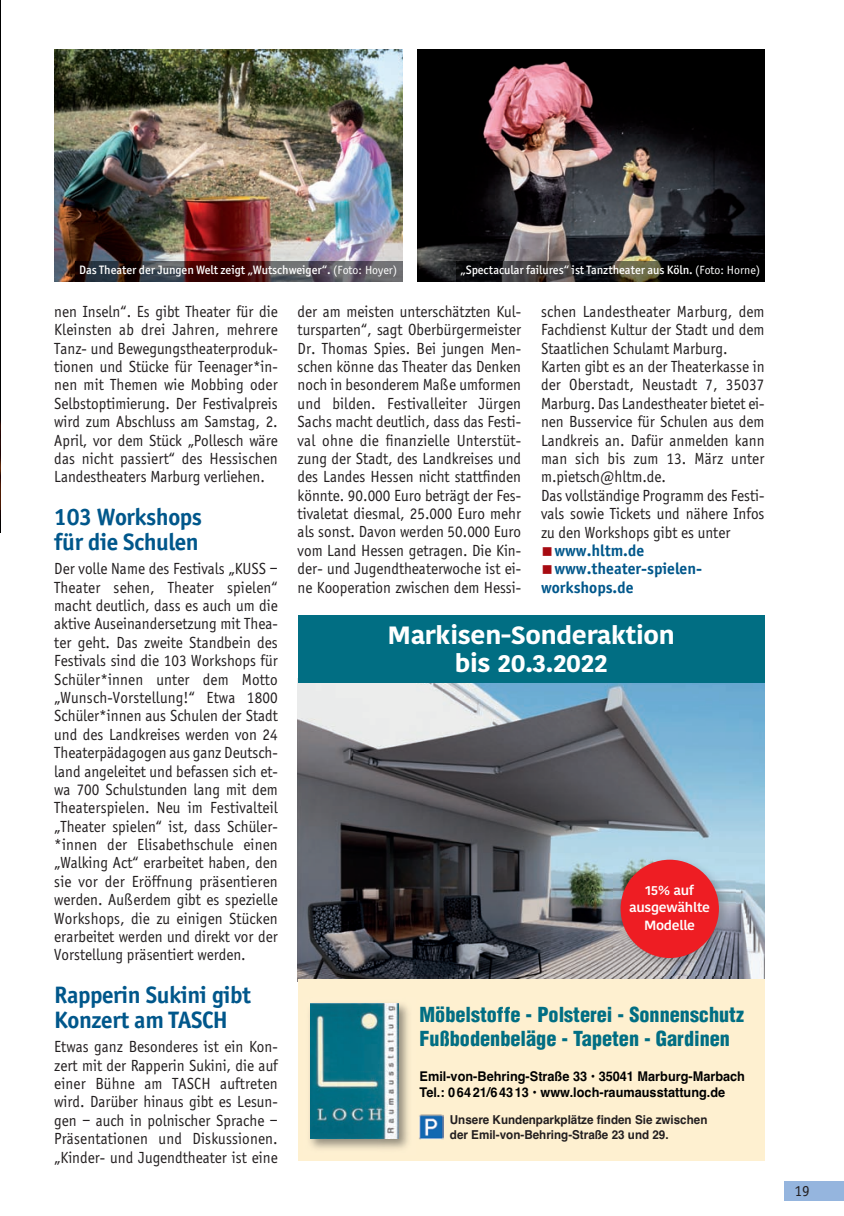
<style>
.page{position:relative;width:844px;height:1216px;background:#fff}
.page>*{position:absolute;margin:0;border:0;box-sizing:border-box;transform-origin:0 0}
.t1{font:700 24.85px/27.7px "Kohinoor Devanagari";letter-spacing:-.01em;color:#fff;text-align:center;scale:1.05 1}
.t2{font:700 24.5px "Officina Sans";letter-spacing:-.015em;color:#00578b}
.t3{font:900 condensed 20.12px/24.2px "Helvetica";color:#016e83}
.t4{font:16.62px/18.4px "Officina Sans";color:#231f20;text-align:justify;scale:.94 1}
.t5{font:700 16.62px "Officina Sans";color:#00578b}
.t6{font:15.75px "Officina Sans";color:#231f20}
.t7{font:700 13.47px/16.1px "Helvetica";color:#000;scale:.95 1}
.t8{font:600 13.3px/17.5px "Kohinoor Devanagari";letter-spacing:-.02em;color:#fff;text-align:center;scale:1.05 1}
.t9{font:500 12.25px "Officina San ITC";color:#fff}
.t10{font:700 12.25px/14.7px "Helvetica";color:#231f20;scale:.95 1}
.s1{font-family:"Officina Sans";font-weight:400}
.s2{font-family:"Ping Fang HK";font-weight:600;font-size:12.25px;color:#a70b12}
</style>
<div class="page">
<div style="left:784px;top:1181px;width:59px;height:19px;background:#95b5de"></div>
<img style="left:0;top:0;width:1px;height:510px">
<img style="left:417px;top:50px;width:347px;height:231px">
<img style="left:456px;top:261px;width:308px;height:20px">
<img style="left:55px;top:50px;width:347px;height:231px">
<hr style="left:76px;top:281px;width:326px;height:1px;background:#808285">
<img style="left:76px;top:261px;width:326px;height:20px">
<svg style="left:0;top:510px;width:1px;height:23px"></svg>
<img style="left:298px;top:682px;width:466px;height:297px">
<div style="left:298px;top:615px;width:466px;height:67px;background:#016e83"></div>
<div style="left:298px;top:979px;width:466px;height:182px;background:#fef0d0"></div>
<img style="left:309px;top:1003px;width:100px;height:146px">
<img style="left:311px;top:1003px;width:88px;height:135px">
<img style="left:419px;top:1114px;width:24px;height:25px">
<img style="left:613px;top:852px;width:122px;height:123px">
<div style="left:620px;top:859px;width:98px;height:99px;background:#ee1d23;border-radius:50%"></div>
<p class="t9" style="left:79px;top:265px;width:319px">Das Theater der Jungen Welt zeigt „Wutschweiger“. <span class="s1">(Foto: Hoyer)</span></p>
<p class="t9" style="left:460px;top:265px;width:301px">„Spectacular failures“ ist Tanztheater aus Köln. <span class="s1">(Foto: Horne)</span></p>
<p class="t4" style="left:54px;top:303px;width:239px">nen Inseln“. Es gibt Theater für die Kleinsten ab drei Jahren, mehrere Tanz- und Bewegungstheaterproduk&shy;tionen und Stücke für Teenager*in&shy;nen mit Themen wie Mobbing oder Selbstoptimierung. Der Festivalpreis wird zum Abschluss am Samstag, 2.<br>April, vor dem Stück „Pollesch wäre das nicht passiert“ des Hessischen Landestheaters Marburg verliehen.</p>
<p class="t2" style="left:54px;top:507px;width:149px">103 Workshops</p>
<p class="t2" style="left:54px;top:532px;width:146px">für die Schulen</p>
<p class="t4" style="left:54px;top:561px;width:239px">Der volle Name des Festivals „KUSS – Theater sehen, Theater spielen“ macht deutlich, dass es auch um die aktive Auseinandersetzung mit Thea&shy;ter geht. Das zweite Standbein des Festivals sind die 103 Workshops für Schüler*innen unter dem Motto „Wunsch-Vorstellung!“ Etwa 1800<br>Schüler*innen aus Schulen der Stadt und des Landkreises werden von 24<br>Theaterpädagogen aus ganz Deutsch&shy;land angeleitet und befassen sich et&shy;wa 700 Schulstunden lang mit dem Theaterspielen. Neu im Festivalteil „Theater spielen“ ist, dass Schüler-*innen der Elisabethschule einen „Walking Act“ erarbeitet haben, den sie vor der Eröffnung präsentieren werden. Außerdem gibt es spezielle Workshops, die zu einigen Stücken erarbeitet werden und direkt vor der Vorstellung präsentiert werden.</p>
<p class="t2" style="left:54px;top:985px;width:198px">Rapperin Sukini gibt</p>
<p class="t2" style="left:54px;top:1010px;width:175px">Konzert am TASCH</p>
<p class="t4" style="left:54px;top:1038px;width:239px">Etwas ganz Besonderes ist ein Kon&shy;zert mit der Rapperin Sukini, die auf einer Bühne am TASCH auftreten wird. Darüber hinaus gibt es Lesun&shy;gen – auch in polnischer Sprache – Präsentationen und Diskussionen. „Kinder- und Jugendtheater ist eine</p>
<p class="t4" style="left:297px;top:303px;width:239px">der am meisten unterschätzten Kul&shy;tursparten“, sagt Oberbürgermeister Dr. Thomas Spies. Bei jungen Men&shy;schen könne das Theater das Denken noch in besonderem Maße umformen und bilden. Festivalleiter Jürgen Sachs macht deutlich, dass das Festi&shy;val ohne die finanzielle Unterstüt&shy;zung der Stadt, des Landkreises und des Landes Hessen nicht stattfinden könnte. 90.000 Euro beträgt der Fes&shy;tivaletat diesmal, 25.000 Euro mehr als sonst. Davon werden 50.000 Euro vom Land Hessen getragen. Die Kin&shy;der- und Jugendtheaterwoche ist ei&shy;ne Kooperation zwischen dem Hessi-</p>
<p class="t4" style="left:541px;top:303px;width:239px">schen Landestheater Marburg, dem Fachdienst Kultur der Stadt und dem Staatlichen Schulamt Marburg.</p>
<p class="t4" style="left:541px;top:358px;width:239px">Karten gibt es an der Theaterkasse in der Oberstadt, Neustadt 7, 35037<br>Marburg. Das Landestheater bietet ei&shy;nen Busservice für Schulen aus dem Landkreis an. Dafür anmelden kann man sich bis zum 13. März unter m.pietsch@hltm.de.</p>
<p class="t4" style="left:541px;top:487px;width:239px">Das vollständige Programm des Festi&shy;vals sowie Tickets und nähere Infos zu den Workshops gibt es unter</p>
<p class="t5" style="left:541px;top:544px;width:105px"><span class="s2">■</span>www.hltm.de</p>
<p class="t5" style="left:541px;top:562px;width:162px"><span class="s2">■</span>www.theater-spielen-</p>
<p class="t5" style="left:541px;top:580px;width:94px">workshops.de</p>
<p class="t1" style="left:387px;top:621px;width:275px">Markisen-Sonderaktion bis 20.3.2022</p>
<p class="t8" style="left:629px;top:881px;width:79px">15% auf ausgewählte<br>Modelle</p>
<p class="t3" style="left:419px;top:1003px;width:326px">Möbelstoffe - Polsterei - Sonnenschutz<br>Fußbodenbeläge - Tapeten - Gardinen</p>
<p class="t7" style="left:419px;top:1069px;width:344px">Emil-von-Behring-Straße 33 • 35041 Marburg-Marbach<br>Tel.: 0 64 21/6 43 13 • www.loch-raumausstattung.de</p>
<p class="t10" style="left:450px;top:1113px;width:272px">Unsere Kundenparkplätze finden Sie zwischen der Emil-von-Behring-Straße 23 und 29.</p>
<p class="t6" style="left:794px;top:1184px;width:17px">19</p>
</div>
